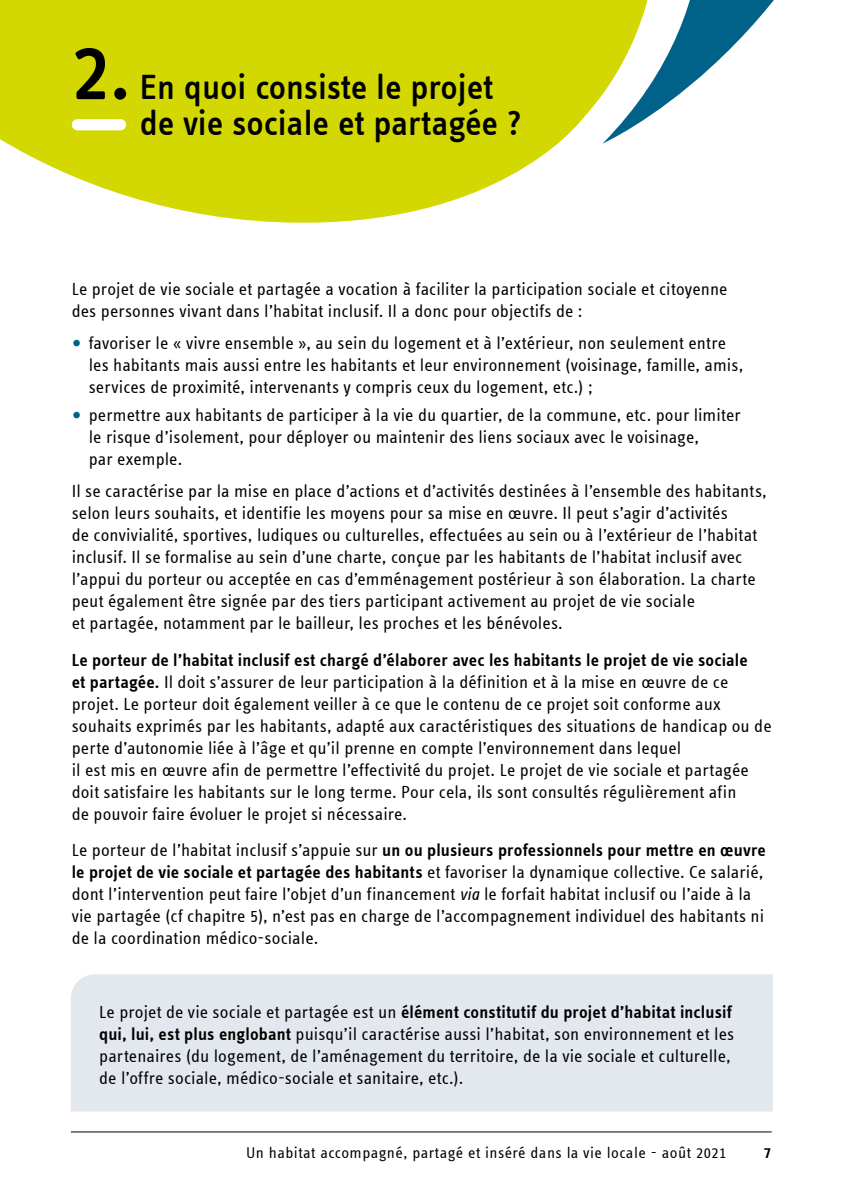
<style>
.page{position:relative;width:842px;height:1191px;background:#fff}
.page>*{position:absolute;margin:0;border:0;box-sizing:border-box;transform-origin:0 0}
.H1_-_Titre_Chapitre{font:500 84px "Info Text Offc";color:#000}
.H1_-_Titre_Chapitre-2{font:500 36px/36px "Info Text Offc";color:#000}
.Texte_courant{font:18px/22px "Info Text Offc";letter-spacing:.005em;color:#000}
.Texte_Encadré{font:18px/22px "Info Text Offc";letter-spacing:.005em;color:#000}
.t1{font:16px "Info Text Offc";letter-spacing:.03em;color:#000}
.t2{font:600 16px "Info Text Offc";color:#000}
.s1{font-size:26px;color:#006289}
.s2{font-weight:600}
.s3{font-style:italic}
</style>
<div class="page">
<hr style="left:71px;top:1131px;width:701px;height:1px;background:#000">
<svg style="left:0;top:0;width:602px;height:223px;background:#d9dd26"></svg>
<svg style="left:602px;top:0;width:172px;height:144px"></svg>
<div style="left:71px;top:974px;width:702px;height:137px;background:#e2e8ed"></div>
<div style="left:77px;top:119px;width:44px;height:11px;background:#fff"></div>
<h1 class="H1_-_Titre_Chapitre" style="left:72px;top:25px;width:61px">2.</h1>
<h1 class="H1_-_Titre_Chapitre-2" style="left:140px;top:69px;width:383px">En quoi consiste le projet de vie sociale et partagée ?</h1>
<p class="Texte_courant" style="left:72px;top:278px;width:657px">Le projet de vie sociale et partagée a vocation à faciliter la participation sociale et citoyenne des personnes vivant dans l’habitat inclusif. Il a donc pour objectifs de :</p>
<p class="Texte_courant" style="left:89px;top:332px;width:656px;text-indent:-17px"><span class="s1">•</span> favoriser le « vivre ensemble », au sein du logement et à l’extérieur, non seulement entre les habitants mais aussi entre les habitants et leur environnement (voisinage, famille, amis, services de proximité, intervenants y compris ceux du logement, etc.) ;</p>
<p class="Texte_courant" style="left:89px;top:404px;width:653px;text-indent:-17px"><span class="s1">•</span> permettre aux habitants de participer à la vie du quartier, de la commune, etc. pour limiter le risque d’isolement, pour déployer ou maintenir des liens sociaux avec le voisinage,<br>par exemple.</p>
<p class="Texte_courant" style="left:72px;top:480px;width:697px">Il se caractérise par la mise en place d’actions et d’activités destinées à l’ensemble des habitants, selon leurs souhaits, et identifie les moyens pour sa mise en œuvre. Il peut s’agir d’activités<br>de convivialité, sportives, ludiques ou culturelles, effectuées au sein ou à l’extérieur de l’habitat inclusif. Il se formalise au sein d’une charte, conçue par les habitants de l’habitat inclusif avec l’appui du porteur ou acceptée en cas d’emménagement postérieur à son élaboration. La charte peut également être signée par des tiers participant activement au projet de vie sociale<br>et partagée, notamment par le bailleur, les proches et les bénévoles.</p>
<p class="Texte_courant" style="left:72px;top:648px;width:701px"><span class="s2">Le porteur de l’habitat inclusif est chargé d’élaborer avec les habitants le projet de vie sociale<br>et partagée.</span> Il doit s’assurer de leur participation à la définition et à la mise en œuvre de ce projet. Le porteur doit également veiller à ce que le contenu de ce projet soit conforme aux souhaits exprimés par les habitants, adapté aux caractéristiques des situations de handicap ou de perte d’autonomie liée à l’âge et qu’il prenne en compte l’environnement dans lequel<br>il est mis en œuvre afin de permettre l’effectivité du projet. Le projet de vie sociale et partagée doit satisfaire les habitants sur le long terme. Pour cela, ils sont consultés régulièrement afin<br>de pouvoir faire évoluer le projet si nécessaire.</p>
<p class="Texte_courant" style="left:72px;top:839px;width:696px">Le porteur de l’habitat inclusif s’appuie sur <span class="s2">un ou plusieurs professionnels pour mettre en œuvre le projet de vie sociale et partagée des habitants</span> et favoriser la dynamique collective. Ce salarié, dont l’intervention peut faire l’objet d’un financement <span class="s3">via</span> le forfait habitat inclusif ou l’aide à la vie partagée (cf chapitre 5), n’est pas en charge de l’accompagnement individuel des habitants ni de la coordination médico-sociale.</p>
<p class="Texte_Encadré" style="left:99px;top:1001px;width:636px">Le projet de vie sociale et partagée est un <span class="s2">élément constitutif du projet d’habitat inclusif qui, lui, est plus englobant</span> puisqu’il caractérise aussi l’habitat, son environnement et les partenaires (du logement, de l’aménagement du territoire, de la vie sociale et culturelle, de l’offre sociale, médico-sociale et sanitaire, etc.).</p>
<p class="t1" style="left:246px;top:1144px;width:482px">Un habitat accompagné, partagé et inséré dans la vie locale - août 2021</p>
<p class="t2" style="left:764px;top:1144px;width:9px">7</p>
</div>
